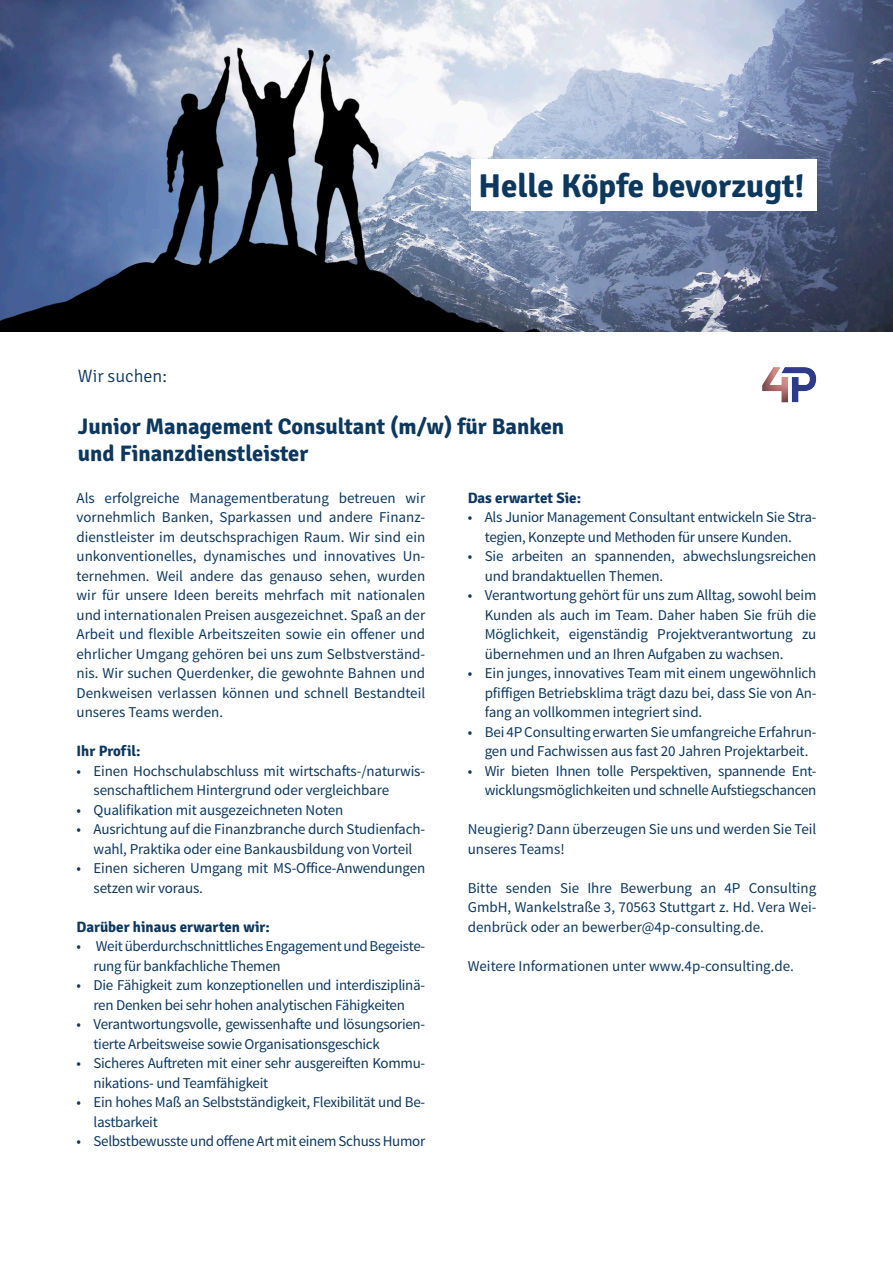
<style>
.page{position:relative;width:893px;height:1263px;background:#fff}
.page>*{position:absolute;margin:0;border:0;box-sizing:border-box;transform-origin:0 0}
.t1{font:700 33px "Signika";color:#0d385e}
.t2{font:700 22.5px "Signika";color:#0d385e}
.t3{font:300 18px "Signika";color:#0d385e}
.t4{font:15px/19.5px "Source Sans Pro";letter-spacing:-.02em;color:#0d385e}
.t5{font:15px/19.5px "Source Sans Pro";color:#0d385e}
.t6{font:700 15px "Signika";color:#0d385e}
</style>
<div class="page">
<img style="left:0;top:0;width:893px;height:332px">
<div style="left:472px;top:159px;width:345px;height:51px;background:#fff"></div>
<img style="left:762px;top:367px;width:55px;height:36px">
<p class="t1" style="left:479px;top:166px;width:328px">Helle Köpfe bevorzugt!</p>
<p class="t3" style="left:78px;top:366px;width:91px">Wir suchen:</p>
<p class="t2" style="left:78px;top:413px;width:488px">Junior Management Consultant (m/w) für Banken</p>
<p class="t2" style="left:78px;top:440px;width:232px">und Finanzdienstleister</p>
<p class="t6" style="left:468px;top:488px;width:115px">Das erwartet Sie:</p>
<p class="t4" style="left:468px;top:508px;width:350px;text-align:center">• Als Junior Management Consultant entwickeln Sie Stra&shy;tegien, Konzepte und Methoden für unsere Kunden.</p>
<p class="t4" style="left:485px;top:547px;width:333px;text-indent:-17px">• Sie arbeiten an spannenden, abwechslungsreichen und brandaktuellen Themen.</p>
<p class="t4" style="left:485px;top:586px;width:333px;text-align:justify;text-indent:-17px">• Verantwortung gehört für uns zum Alltag, sowohl beim Kunden als auch im Team. Daher haben Sie früh die Möglichkeit, eigenständig Projektverantwortung zu übernehmen und an Ihren Aufgaben zu wachsen.</p>
<p class="t4" style="left:485px;top:664px;width:333px;text-align:justify;text-indent:-17px">• Ein junges, innovatives Team mit einem ungewöhnlich pfiffigen Betriebsklima trägt dazu bei, dass Sie von An&shy;fang an vollkommen integriert sind.</p>
<p class="t4" style="left:485px;top:722px;width:333px;text-indent:-17px">• Bei 4P Consulting erwarten Sie umfangreiche Erfahrun&shy;gen und Fachwissen aus fast 20 Jahren Projektarbeit.</p>
<p class="t4" style="left:468px;top:761px;width:350px;text-align:right">• Wir bieten Ihnen tolle Perspektiven, spannende Ent&shy;wicklungsmöglichkeiten und schnelle Aufstiegschancen</p>
<p class="t5" style="left:468px;top:820px;width:350px">Neugierig? Dann überzeugen Sie uns und werden Sie Teil unseres Teams!</p>
<p class="t4" style="left:468px;top:878px;width:350px;text-align:justify">Bitte senden Sie Ihre Bewerbung an 4P Consulting GmbH, Wankelstraße 3, 70563 Stuttgart z. Hd. Vera Wei&shy;denbrück oder an bewerber@4p-consulting.de.</p>
<p class="t5" style="left:468px;top:956px;width:328px">Weitere Informationen unter www.4p-consulting.de.</p>
<p class="t4" style="left:77px;top:488px;width:350px;text-align:justify">Als erfolgreiche Managementberatung betreuen wir vornehmlich Banken, Sparkassen und andere Finanz&shy;dienstleister im deutschsprachigen Raum. Wir sind ein unkonventionelles, dynamisches und innovatives Un&shy;ternehmen. Weil andere das genauso sehen, wurden wir für unsere Ideen bereits mehrfach mit nationalen und internationalen Preisen ausgezeichnet. Spaß an der Arbeit und flexible Arbeitszeiten sowie ein offener und ehrlicher Umgang gehören bei uns zum Selbstverständ&shy;nis. Wir suchen Querdenker, die gewohnte Bahnen und Denkweisen verlassen können und schnell Bestandteil unseres Teams werden.</p>
<p class="t6" style="left:77px;top:742px;width:66px">Ihr Profil:</p>
<p class="t4" style="left:94px;top:761px;width:333px;text-indent:-17px">• Einen Hochschulabschluss mit wirtschafts-/naturwis&shy;senschaftlichem Hintergrund oder vergleichbare</p>
<p class="t4" style="left:77px;top:800px;width:268px">• Qualifikation mit ausgezeichneten Noten</p>
<p class="t4" style="left:77px;top:820px;width:350px;text-align:center">• Ausrichtung auf die Finanzbranche durch Studienfach&shy;wahl, Praktika oder eine Bankausbildung von Vorteil</p>
<p class="t4" style="left:94px;top:859px;width:333px;text-indent:-17px">• Einen sicheren Umgang mit MS-Office-Anwendungen setzen wir voraus.</p>
<p class="t6" style="left:77px;top:917px;width:195px">Darüber hinaus erwarten wir:</p>
<p class="t4" style="left:94px;top:937px;width:333px;text-indent:-17px">• Weit überdurchschnittliches Engagement und Begeiste&shy;rung für bankfachliche Themen</p>
<p class="t4" style="left:77px;top:976px;width:350px;text-align:center">• Die Fähigkeit zum konzeptionellen und interdisziplinä&shy;ren Denken bei sehr hohen analytischen Fähigkeiten</p>
<p class="t4" style="left:94px;top:1015px;width:333px;text-indent:-17px">• Verantwortungsvolle, gewissenhafte und lösungsorien&shy;tierte Arbeitsweise sowie Organisationsgeschick</p>
<p class="t4" style="left:94px;top:1054px;width:333px;text-indent:-17px">• Sicheres Auftreten mit einer sehr ausgereiften Kommu&shy;nikations- und Teamfähigkeit</p>
<p class="t4" style="left:94px;top:1093px;width:333px;text-indent:-17px">• Ein hohes Maß an Selbstständigkeit, Flexibilität und Be&shy;lastbarkeit</p>
<p class="t4" style="left:77px;top:1132px;width:350px">• Selbstbewusste und offene Art mit einem Schuss Humor</p>
</div>
